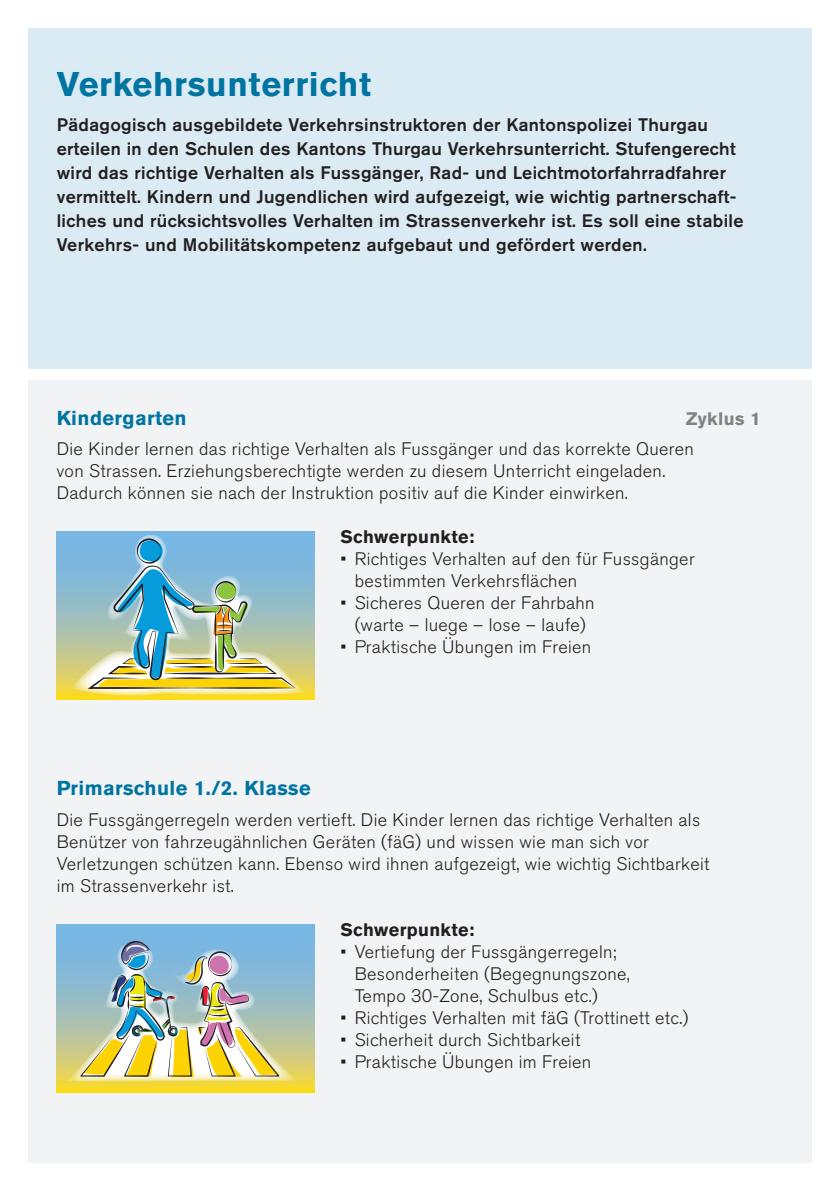
<style>
.page{position:relative;width:840px;height:1191px;background:#fff}
.page>*{position:absolute;margin:0;border:0;box-sizing:border-box;transform-origin:0 0}
.t1{font:700 34px "Akzidenz Grotesk BQ";letter-spacing:.02em;color:#0074a1}
.t2{font:700 20px "Akzidenz Grotesk BQ";letter-spacing:.02em;color:#0074a1}
.t3{font:300 18px/22px "Akzidenz Grotesk BQ";letter-spacing:.02em;color:#231f20}
.t4{font:500 18px/24px "Akzidenz Grotesk BQ";letter-spacing:.02em;color:#231f20}
.t5{font:700 18px "Akzidenz Grotesk BQ";letter-spacing:.02em;color:#231f20}
.t6{font:700 18px "Akzidenz Grotesk BQ";letter-spacing:.02em;color:#808285}
</style>
<div class="page">
<div style="left:28px;top:380px;width:783px;height:782px;background:#f2f3f4"></div>
<div style="left:28px;top:28px;width:783px;height:341px;background:#daebf4"></div>
<svg style="left:57px;top:924px;width:257px;height:168px;background:#a8c2a1"></svg>
<img style="left:66px;top:941px;width:232px;height:140px">
<svg style="left:57px;top:532px;width:257px;height:168px;background:#b5c68f"></svg>
<img style="left:71px;top:534px;width:235px;height:161px">
<h1 class="t1" style="left:57px;top:64px;width:315px">Verkehrsunterricht</h1>
<p class="t4" style="left:57px;top:112px;width:687px">Pädagogisch ausgebildete Verkehrsinstruktoren der Kantonspolizei Thurgau erteilen in den Schulen des Kantons Thurgau Verkehrsunterricht. Stufengerecht wird das richtige Verhalten als Fussgänger, Rad- und Leichtmotorfahrradfahrer vermittelt. Kindern und Jugendlichen wird aufgezeigt, wie wichtig partnerschaft&shy;liches und rücksichtsvolles Verhalten im Strassenverkehr ist. Es soll eine stabile Verkehrs- und Mobilitätskompetenz aufgebaut und gefördert werden.</p>
<p class="t2" style="left:57px;top:406px;width:131px">Kindergarten</p>
<p class="t6" style="left:686px;top:408px;width:76px">Zyklus 1</p>
<p class="t3" style="left:57px;top:438px;width:638px">Die Kinder lernen das richtige Verhalten als Fussgänger und das korrekte Queren von Strassen. Erziehungsberechtigte werden zu diesem Unterricht eingeladen.<br>Dadurch können sie nach der Instruktion positiv auf die Kinder einwirken.</p>
<p class="t5" style="left:340px;top:526px;width:135px">Schwerpunkte:</p>
<p class="t3" style="left:354px;top:548px;width:341px;text-indent:-14px">• Richtiges Verhalten auf den für Fussgänger bestimmten Verkehrsflächen</p>
<p class="t3" style="left:340px;top:592px;width:255px;text-align:center">• Sicheres Queren der Fahrbahn (warte – luege – lose – laufe)</p>
<p class="t3" style="left:340px;top:636px;width:252px">• Praktische Übungen im Freien</p>
<p class="t2" style="left:57px;top:776px;width:255px">Primarschule 1./2. Klasse</p>
<p class="t3" style="left:57px;top:809px;width:654px">Die Fussgängerregeln werden vertieft. Die Kinder lernen das richtige Verhalten als Benützer von fahrzeugähnlichen Geräten (fäG) und wissen wie man sich vor Verletzungen schützen kann. Ebenso wird ihnen aufgezeigt, wie wichtig Sichtbarkeit im Strassenverkehr ist.</p>
<p class="t5" style="left:340px;top:919px;width:135px">Schwerpunkte:</p>
<p class="t3" style="left:354px;top:941px;width:276px;text-indent:-14px">• Vertiefung der Fussgängerregeln;<br>Besonderheiten (Begegnungszone,<br>Tempo 30-Zone, Schulbus etc.)</p>
<p class="t3" style="left:340px;top:1007px;width:349px">• Richtiges Verhalten mit fäG (Trottinett etc.)</p>
<p class="t3" style="left:340px;top:1029px;width:241px">• Sicherheit durch Sichtbarkeit</p>
<p class="t3" style="left:340px;top:1051px;width:252px">• Praktische Übungen im Freien</p>
</div>
